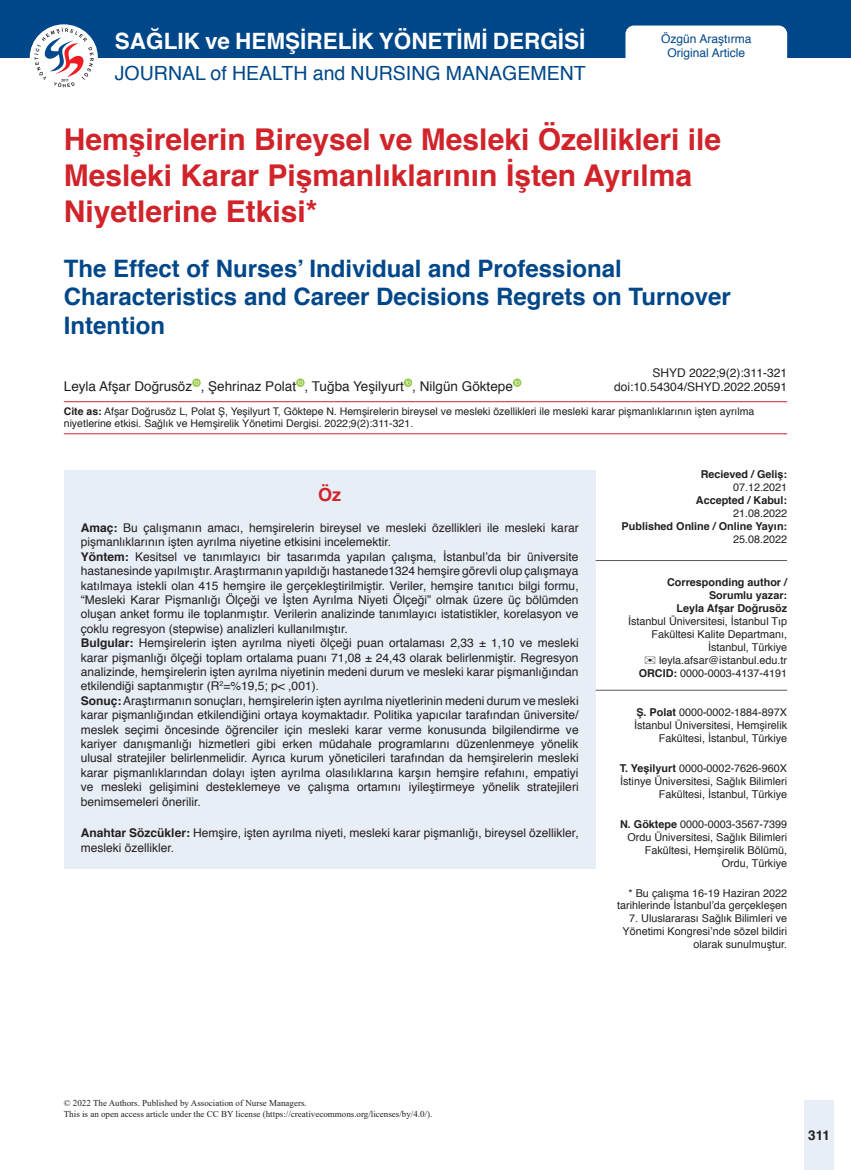
<style>
.page{position:relative;width:851px;height:1170px;background:#fff}
.page>*{position:absolute;margin:0;border:0;box-sizing:border-box;transform-origin:0 0}
.Makale_Başlık_1{font:700 30px/36px "Helvetica";color:#d1232a}
.Makale_Başlık_2{font:700 24px/28.8px "Helvetica";color:#004789}
.t1{font:700 22.5px "Helvetica";color:#fff}
.t2{font:19.5px "Helvetica";color:#004789}
.Öz_başlık{font:700 18px "Helvetica";color:#d1232a}
.Yazarlar{font:13.5px "Helvetica";color:#231f20}
.t3{font:700 13.5px "Helvetica";color:#231f20}
.Öz{font:12px/14.4px "Helvetica";color:#231f20;text-align:justify}
.Anahtar_kelimeler{font:12px/14.4px "Helvetica";color:#231f20}
.DOI{font:12px "Helvetica";color:#231f20}
.t4{font:12px/14.4px "Helvetica";color:#004789;text-align:center}
.Diğer_yazarlar{font:10.8px/12.9px "Helvetica";color:#231f20;text-align:right}
.Sorumlu_yazar{font:10.8px/12.9px "Helvetica";color:#231f20;text-align:right}
.Geliş_kabul_tarihile{font:700 10.8px "Helvetica";color:#231f20}
.Sorumlu_yazar-2{font:700 10.8px/12.9px "Helvetica";color:#231f20;text-align:right}
.Geliş_kabul_tarihile-2{font:10.8px "Helvetica";color:#231f20}
.Atıf{font:10.5px/12.6px "Helvetica";color:#231f20}
.t5{font:9px/10.8px "Times New Roman";color:#231f20}
.s1{font-weight:700}
</style>
<div class="page">
<div style="left:0;top:0;width:850px;height:57px;background:#004789"></div>
<div style="left:30px;top:24px;width:68px;height:66px;background:#fff;border-radius:50%"></div>
<svg style="left:34px;top:28px;width:60px;height:59px"></svg>
<div style="left:625px;top:26px;width:162px;height:32px;background:#fff"></div>
<div style="left:804px;top:1099px;width:29px;height:70px;background:#e8eef6"></div>
<hr style="left:64px;top:401px;width:723px;height:1px;background:#d1232a">
<hr style="left:64px;top:433px;width:723px;height:1px;background:#d1232a">
<svg style="left:192px;top:378px;width:9px;height:9px"></svg>
<svg style="left:194px;top:380px;width:5px;height:4px"></svg>
<svg style="left:296px;top:378px;width:8px;height:9px"></svg>
<svg style="left:298px;top:380px;width:5px;height:4px"></svg>
<svg style="left:404px;top:378px;width:8px;height:9px"></svg>
<svg style="left:406px;top:380px;width:4px;height:4px"></svg>
<svg style="left:513px;top:378px;width:8px;height:9px"></svg>
<svg style="left:515px;top:380px;width:4px;height:4px"></svg>
<div style="left:64px;top:470px;width:531px;height:398px;background:#e8eef6"></div>
<hr style="left:595px;top:560px;width:192px;height:1px;background:#57585a">
<hr style="left:595px;top:689px;width:192px;height:1px;background:#57585a">
<h3 class="t1" style="left:115px;top:23px;width:472px">SAĞLIK ve HEMŞİRELİK YÖNETİMİ DERGİSİ</h3>
<h3 class="t2" style="left:115px;top:58px;width:472px">JOURNAL of HEALTH and NURSING MANAGEMENT</h3>
<p class="t4" style="left:661px;top:32px;width:92px">Özgün Araştırma<br>Original Article</p>
<p class="Makale_Başlık_1" style="left:64px;top:122px;width:659px">Hemşirelerin Bireysel ve Mesleki Özellikleri ile<br>Mesleki Karar Pişmanlıklarının İşten Ayrılma<br>Niyetlerine Etkisi*</p>
<p class="Makale_Başlık_2" style="left:64px;top:254px;width:668px">The Effect of Nurses’ Individual and Professional<br>Characteristics and Career Decisions Regrets on Turnover<br>Intention</p>
<p class="DOI" style="left:652px;top:363px;width:136px">SHYD 2022;9(2):311-321</p>
<p class="DOI" style="left:614px;top:378px;width:174px">doi:10.54304/SHYD.2022.20591</p>
<p class="Atıf" style="left:64px;top:405px;width:692px"><span class="s1">Cite as:</span> Afşar Doğrusöz L, Polat Ş, Yeşilyurt T, Göktepe N. Hemşirelerin bireysel ve mesleki özellikleri ile mesleki karar pişmanlıklarının işten ayrılma niyetlerine etkisi. Sağlık ve Hemşirelik Yönetimi Dergisi. 2022;9(2):311-321.</p>
<p class="Yazarlar" style="left:64px;top:376px;width:450px">Leyla Afşar Doğrusöz , Şehrinaz Polat , Tuğba Yeşilyurt , Nilgün Göktepe</p>
<p class="Öz_başlık" style="left:318px;top:479px;width:25px">Öz</p>
<p class="Öz" style="left:81px;top:521px;width:499px"><span class="s1">Amaç:</span> Bu çalışmanın amacı, hemşirelerin bireysel ve mesleki özellikleri ile mesleki karar pişmanlıklarının işten ayrılma niyetine etkisini incelemektir.</p>
<p class="Öz" style="left:81px;top:549px;width:499px"><span class="s1">Yöntem:</span> Kesitsel ve tanımlayıcı bir tasarımda yapılan çalışma, İstanbul’da bir üniversite hastanesinde yapılmıştır. Araştırmanın yapıldığı hastanede1324 hemşire görevli olup çalışmaya katılmaya istekli olan 415 hemşire ile gerçekleştirilmiştir. Veriler, hemşire tanıtıcı bilgi formu, “Mesleki Karar Pişmanlığı Ölçeği ve İşten Ayrılma Niyeti Ölçeği” olmak üzere üç bölümden oluşan anket formu ile toplanmıştır. Verilerin analizinde tanımlayıcı istatistikler, korelasyon ve çoklu regresyon (stepwise) analizleri kullanılmıştır.</p>
<p class="Öz" style="left:81px;top:636px;width:499px"><span class="s1">Bulgular:</span> Hemşirelerin işten ayrılma niyeti ölçeği puan ortalaması 2,33 ± 1,10 ve mesleki karar pişmanlığı ölçeği toplam ortalama puanı 71,08 ± 24,43 olarak belirlenmiştir. Regresyon analizinde, hemşirelerin işten ayrılma niyetinin medeni durum ve mesleki karar pişmanlığından etkilendiği saptanmıştır (R<sup>2</sup>=%19,5; p&lt; ,001).</p>
<p class="Öz" style="left:81px;top:693px;width:499px"><span class="s1">Sonuç:</span> Araştırmanın sonuçları, hemşirelerin işten ayrılma niyetlerinin medeni durum ve mesleki karar pişmanlığından etkilendiğini ortaya koymaktadır. Politika yapıcılar tarafından üniversite/ meslek seçimi öncesinde öğrenciler için mesleki karar verme konusunda bilgilendirme ve kariyer danışmanlığı hizmetleri gibi erken müdahale programlarını düzenlenmeye yönelik ulusal stratejiler belirlenmelidir. Ayrıca kurum yöneticileri tarafından da hemşirelerin mesleki karar pişmanlıklarından dolayı işten ayrılma olasılıklarına karşın hemşire refahını, empatiyi ve mesleki gelişimini desteklemeye ve çalışma ortamını iyileştirmeye yönelik stratejileri benimsemeleri önerilir.</p>
<p class="Anahtar_kelimeler" style="left:81px;top:826px;width:499px"><span class="s1">Anahtar Sözcükler:</span> Hemşire, işten ayrılma niyeti, mesleki karar pişmanlığı, bireysel özellikler, mesleki özellikler.</p>
<p class="Geliş_kabul_tarihile" style="left:700px;top:465px;width:88px">Recieved / Geliş:</p>
<p class="Geliş_kabul_tarihile-2" style="left:733px;top:479px;width:56px">07.12.2021</p>
<p class="Geliş_kabul_tarihile" style="left:695px;top:491px;width:93px">Accepted / Kabul:</p>
<p class="Geliş_kabul_tarihile-2" style="left:733px;top:505px;width:56px">21.08.2022</p>
<p class="Geliş_kabul_tarihile" style="left:621px;top:517px;width:167px">Published Online / Online Yayın:</p>
<p class="Geliş_kabul_tarihile-2" style="left:733px;top:531px;width:56px">25.08.2022</p>
<p class="Sorumlu_yazar-2" style="left:667px;top:576px;width:122px">Corresponding author /<br>Sorumlu yazar:</p>
<p class="Sorumlu_yazar-2" style="left:676px;top:602px;width:112px">Leyla Afşar Doğrusöz</p>
<p class="Sorumlu_yazar" style="left:628px;top:615px;width:160px">İstanbul Üniversitesi, İstanbul Tıp<br>Fakültesi Kalite Departmanı,<br>İstanbul, Türkiye</p>
<p class="Sorumlu_yazar" style="left:644px;top:654px;width:144px">✉ leyla.afsar@istanbul.edu.tr</p>
<p class="Sorumlu_yazar" style="left:638px;top:667px;width:150px"><span class="s1">ORCID:</span> 0000-0003-4137-4191</p>
<p class="Diğer_yazarlar" style="left:634px;top:705px;width:155px"><span class="s1">Ş. Polat</span> 0000-0002-1884-897X<br>İstanbul Üniversitesi, Hemşirelik<br>Fakültesi, İstanbul, Türkiye</p>
<p class="Diğer_yazarlar" style="left:619px;top:761px;width:169px"><span class="s1">T. Yeşilyurt</span> 0000-0002-7626-960X<br>İstinye Üniversitesi, Sağlık Bilimleri<br>Fakültesi, İstanbul, Türkiye</p>
<p class="Diğer_yazarlar" style="left:620px;top:817px;width:168px"><span class="s1">N. Göktepe</span> 0000-0003-3567-7399<br>Ordu Üniversitesi, Sağlık Bilimleri<br>Fakültesi, Hemşirelik Bölümü,<br>Ordu, Türkiye</p>
<p class="Diğer_yazarlar" style="left:617px;top:886px;width:171px">* Bu çalışma 16-19 Haziran 2022 tarihlerinde İstanbul’da gerçekleşen</p>
<p class="Diğer_yazarlar" style="left:622px;top:912px;width:166px">7. Uluslararası Sağlık Bilimleri ve<br>Yönetimi Kongresi’nde sözel bildiri olarak sunulmuştur.</p>
<p class="t5" style="left:64px;top:1097px;width:370px">© 2022 The Authors. Published by Association of Nurse Managers.<br>This is an open access article under the CC BY license (https://creativecommons.org/licenses/by/4.0/).</p>
<p class="t3" style="left:808px;top:1124px;width:23px">311</p>
</div>
